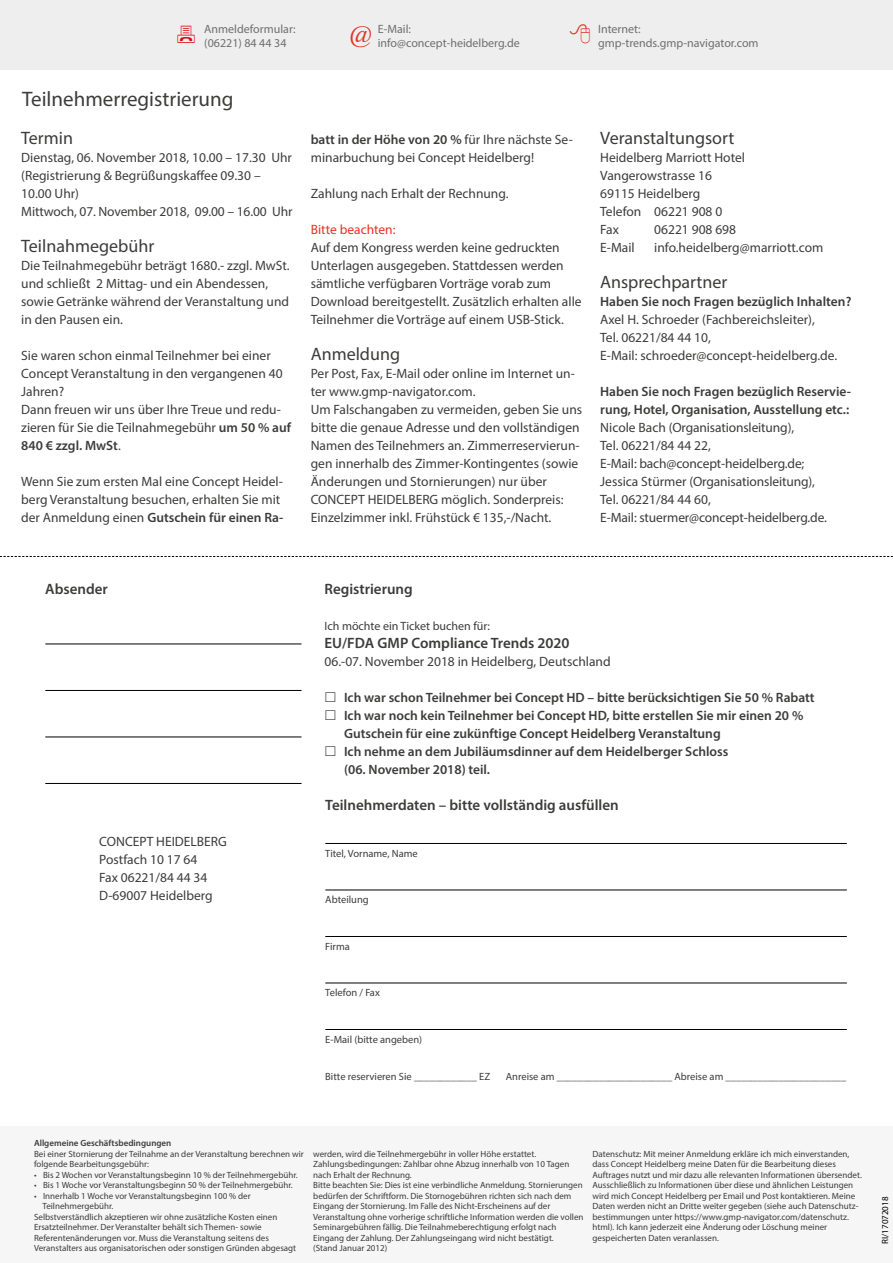
<style>
.page{position:relative;width:893px;height:1263px;background:#fff}
.page>*{position:absolute;margin:0;border:0;box-sizing:border-box;transform-origin:0 0}
.t1{font:21px "Myriad Pro";color:#3c3c3b}
.t2{font:18px "Myriad Pro";color:#3c3c3b}
.t3{font:600 15px "Myriad Pro";color:#3c3c3b}
.t4{font:13.5px/18px "Myriad Pro";color:#3c3c3b}
.t5{font:600 13.5px/18px "Myriad Pro";color:#3c3c3b}
.t6{font:13.5px "Myriad Pro";color:#e63323}
.t7{font:12px/13.5px "Myriad Pro";color:#706f6f}
.t8{font:12px "Myriad Pro";color:#3c3c3b}
.t9{font:10.5px "Myriad Pro";color:#3c3c3b}
.t10{font:9px/10.5px "Myriad Pro";color:#3c3c3b}
.t11{font:600 9px "Myriad Pro";color:#3c3c3b}
.t12{font:9px "Myriad Pro";color:#000}
.s1{font-family:"Optima Nova LT";font-size:24px;color:#e03223}
.s2{font-weight:600}
</style>
<div class="page">
<div style="left:0;top:1127px;width:893px;height:136px;background:#f7f6f7"></div>
<div style="left:0;top:0;width:893px;height:69px;background:#eee"></div>
<svg style="left:0;top:556px;width:893px;height:1px"></svg>
<hr style="left:45px;top:643px;width:257px;height:1px;background:#000">
<hr style="left:45px;top:690px;width:257px;height:1px;background:#000">
<hr style="left:45px;top:736px;width:257px;height:1px;background:#000">
<hr style="left:45px;top:783px;width:257px;height:1px;background:#000">
<hr style="left:325px;top:843px;width:522px;height:1px;background:#000">
<hr style="left:325px;top:889px;width:522px;height:1px;background:#000">
<hr style="left:325px;top:936px;width:522px;height:1px;background:#000">
<hr style="left:325px;top:982px;width:522px;height:1px;background:#000">
<hr style="left:325px;top:1029px;width:522px;height:1px;background:#000">
<p class="t7" style="left:204px;top:22px;width:93px">Anmeldeformular: (06221) 84 44 34</p>
<p class="t7" style="left:378px;top:22px;width:144px;text-indent:-29px"><span class="s1">@</span> E-Mail: info@concept-heidelberg.de</p>
<p class="t7" style="left:598px;top:22px;width:162px">Internet: gmp-trends.gmp-navigator.com</p>
<h1 class="t1" style="left:22px;top:86px;width:213px">Teilnehmerregistrierung</h1>
<h2 class="t2" style="left:21px;top:127px;width:53px">Termin</h2>
<p class="t4" style="left:21px;top:148px;width:273px">Dienstag, 06. November 2018, 10.00 – 17.30 Uhr (Registrierung &amp; Begrüßungskaffee 09.30 – 10.00 Uhr)<br>Mittwoch, 07. November 2018, 09.00 – 16.00 Uhr</p>
<h2 class="t2" style="left:21px;top:235px;width:134px">Teilnahmegebühr</h2>
<p class="t4" style="left:21px;top:256px;width:270px">Die Teilnahmegebühr beträgt 1680.- zzgl. MwSt. und schließt 2 Mittag- und ein Abendessen, sowie Getränke während der Veranstaltung und in den Pausen ein.</p>
<p class="t4" style="left:21px;top:346px;width:271px">Sie waren schon einmal Teilnehmer bei einer Concept Veranstaltung in den vergangenen 40<br>Jahren?<br>Dann freuen wir uns über Ihre Treue und redu&shy;zieren für Sie die Teilnahmegebühr <span class="s2">um 50 % auf 840 € zzgl. MwSt</span>.</p>
<p class="t4" style="left:21px;top:472px;width:264px">Wenn Sie zum ersten Mal eine Concept Heidel&shy;berg Veranstaltung besuchen, erhalten Sie mit der Anmeldung einen <span class="s2">Gutschein für einen Ra-</span></p>
<p class="t4" style="left:311px;top:130px;width:264px"><span class="s2">batt in der Höhe von 20 %</span> für Ihre nächste Se&shy;minarbuchung bei Concept Heidelberg!</p>
<p class="t4" style="left:311px;top:184px;width:199px">Zahlung nach Erhalt der Rechnung.</p>
<p class="t6" style="left:311px;top:221px;width:86px">Bitte beachten:</p>
<p class="t4" style="left:311px;top:238px;width:272px">Auf dem Kongress werden keine gedruckten Unterlagen ausgegeben. Stattdessen werden sämtliche verfügbaren Vorträge vorab zum Download bereitgestellt. Zusätzlich erhalten alle Teilnehmer die Vorträge auf einem USB-Stick.</p>
<h2 class="t2" style="left:311px;top:343px;width:91px">Anmeldung</h2>
<p class="t4" style="left:311px;top:364px;width:273px">Per Post, Fax, E-Mail oder online im Internet un&shy;ter www.gmp-navigator.com.<br>Um Falschangaben zu vermeiden, geben Sie uns bitte die genaue Adresse und den vollständigen Namen des Teilnehmers an. Zimmerreservierun&shy;gen innerhalb des Zimmer-Kontingentes (sowie Änderungen und Stornierungen) nur über CONCEPT HEIDELBERG möglich. Sonderpreis:<br>Einzelzimmer inkl. Frühstück € 135,-/Nacht.</p>
<h2 class="t2" style="left:600px;top:127px;width:136px">Veranstaltungsort</h2>
<p class="t4" style="left:600px;top:148px;width:146px">Heidelberg Marriott Hotel<br>Vangerowstrasse 16<br>69115 Heidelberg<br>Telefon 06221 908 0<br>Fax</p>
<p class="t4" style="left:654px;top:220px;width:83px">06221 908 698</p>
<p class="t4" style="left:600px;top:238px;width:36px">E-Mail</p>
<p class="t4" style="left:654px;top:238px;width:171px">info.heidelberg@marriott.com</p>
<h2 class="t2" style="left:600px;top:271px;width:129px">Ansprechpartner</h2>
<p class="t5" style="left:600px;top:292px;width:253px">Haben Sie noch Fragen bezüglich Inhalten?</p>
<p class="t4" style="left:600px;top:310px;width:239px">Axel H. Schroeder (Fachbereichsleiter),<br>Tel. 06221/84 44 10,<br>E-Mail: schroeder@concept-heidelberg.de.</p>
<p class="t5" style="left:600px;top:382px;width:252px">Haben Sie noch Fragen bezüglich Reservie&shy;rung, Hotel, Organisation, Ausstellung etc.:</p>
<p class="t4" style="left:600px;top:418px;width:228px">Nicole Bach (Organisationsleitung),<br>Tel. 06221/84 44 22,<br>E-Mail: bach@concept-heidelberg.de; Jessica Stürmer (Organisationsleitung), Tel. 06221/84 44 60,<br>E-Mail: stuermer@concept-heidelberg.de.</p>
<p class="t3" style="left:45px;top:579px;width:64px">Absender</p>
<p class="t4" style="left:99px;top:832px;width:129px">CONCEPT HEIDELBERG<br>Postfach 10 17 64<br>Fax 06221/84 44 34<br>D-69007 Heidelberg</p>
<p class="t3" style="left:325px;top:579px;width:90px">Registrierung</p>
<p class="t8" style="left:325px;top:619px;width:167px">Ich möchte ein Ticket buchen für:</p>
<p class="t3" style="left:325px;top:633px;width:247px">EU/FDA GMP Compliance Trends 2020</p>
<p class="t4" style="left:325px;top:652px;width:288px">06.-07. November 2018 in Heidelberg, Deutschland</p>
<p class="t5" style="left:344px;top:688px;width:472px">Ich war schon Teilnehmer bei Concept HD – bitte berücksichtigen Sie 50 % Rabatt Ich war noch kein Teilnehmer bei Concept HD, bitte erstellen Sie mir einen 20 % Gutschein für eine zukünftige Concept Heidelberg Veranstaltung<br>Ich nehme an dem Jubiläumsdinner auf dem Heidelberger Schloss<br>(06. November 2018) teil.</p>
<p class="t3" style="left:325px;top:795px;width:295px">Teilnehmerdaten – bitte vollständig ausfüllen</p>
<p class="t9" style="left:325px;top:847px;width:94px">Titel, Vorname, Name</p>
<p class="t9" style="left:325px;top:893px;width:45px">Abteilung</p>
<p class="t9" style="left:325px;top:940px;width:26px">Firma</p>
<p class="t9" style="left:325px;top:986px;width:56px">Telefon / Fax</p>
<p class="t9" style="left:325px;top:1033px;width:98px">E-Mail (bitte angeben)</p>
<p class="t9" style="left:325px;top:1070px;width:166px">Bitte reservieren Sie ____________ EZ</p>
<p class="t9" style="left:506px;top:1070px;width:342px">Anreise am ______________________ Abreise am _______________________</p>
<p class="t11" style="left:34px;top:1137px;width:139px">Allgemeine Geschäftsbedingungen</p>
<p class="t10" style="left:34px;top:1148px;width:271px">Bei einer Stornierung der Teilnahme an der Veranstaltung berechnen wir folgende Bearbeitungsgebühr:</p>
<p class="t10" style="left:34px;top:1169px;width:265px">• Bis 2 Wochen vor Veranstaltungsbeginn 10 % der Teilnehmergebühr.</p>
<p class="t10" style="left:34px;top:1180px;width:260px">• Bis 1 Woche vor Veranstaltungsbeginn 50 % der Teilnehmergebühr.</p>
<p class="t10" style="left:34px;top:1190px;width:218px">• Innerhalb 1 Woche vor Veranstaltungsbeginn 100 % der</p>
<p class="t10" style="left:43px;top:1201px;width:72px">Teilnehmergebühr.</p>
<p class="t10" style="left:34px;top:1211px;width:245px">Selbstverständlich akzeptieren wir ohne zusätzliche Kosten einen</p>
<p class="t10" style="left:34px;top:1222px;width:229px">Ersatzteilnehmer. Der Veranstalter behält sich Themen- sowie</p>
<p class="t10" style="left:34px;top:1232px;width:236px">Referentenänderungen vor. Muss die Veranstaltung seitens des</p>
<p class="t10" style="left:34px;top:1243px;width:264px">Veranstalters aus organisatorischen oder sonstigen Gründen abgesagt</p>
<p class="t10" style="left:313px;top:1148px;width:272px">werden, wird die Teilnehmergebühr in voller Höhe erstattet.<br>Zahlungsbedingungen: Zahlbar ohne Abzug innerhalb von 10 Tagen nach Erhalt der Rechnung.<br>Bitte beachten Sie: Dies ist eine verbindliche Anmeldung. Stornierungen bedürfen der Schriftform. Die Stornogebühren richten sich nach dem Eingang der Stornierung. Im Falle des Nicht-Erscheinens auf der Veranstaltung ohne vorherige schriftliche Information werden die vollen Seminargebühren fällig. Die Teilnahmeberechtigung erfolgt nach Eingang der Zahlung. Der Zahlungseingang wird nicht bestätigt.<br>(Stand Januar 2012)</p>
<p class="t10" style="left:592px;top:1148px;width:271px">Datenschutz: Mit meiner Anmeldung erkläre ich mich einverstanden, dass Concept Heidelberg meine Daten für die Bearbeitung dieses Auftrages nutzt und mir dazu alle relevanten Informationen übersendet.<br>Ausschließlich zu Informationen über diese und ähnlichen Leistungen wird mich Concept Heidelberg per Email und Post kontaktieren. Meine Daten werden nicht an Dritte weiter gegeben (siehe auch Datenschutz&shy;bestimmungen unter https://www.gmp-navigator.com/datenschutz. html). Ich kann jederzeit eine Änderung oder Löschung meiner gespeicherten Daten veranlassen.</p>
<p class="t12" style="left:879px;top:1244px;width:49px;rotate:-90deg">RI/17072018</p>
</div>
